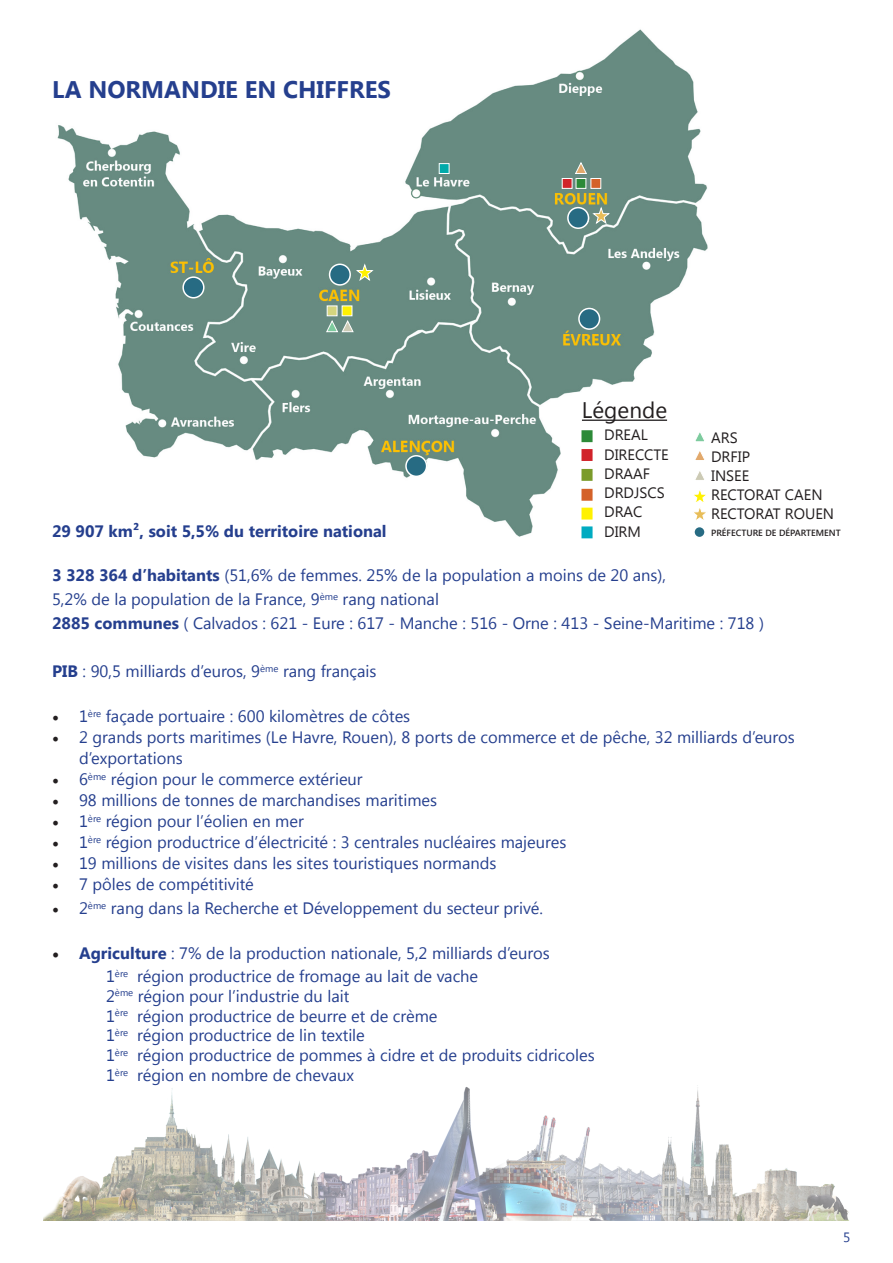
<style>
.page{position:relative;width:893px;height:1263px;background:#fff}
.page>*{position:absolute;margin:0;border:0;box-sizing:border-box;transform-origin:0 0}
.t1{font:700 24px "Segoe UI";color:#253f8e}
.t2{font:22.5px "Segoe UI";color:#231f20}
.t3{font:16.5px/19.8px "Segoe UI";color:#253f8e}
.t4{font:700 16.5px "Segoe UI";color:#253f8e}
.t5{font:15px/19.2px "Segoe UI";color:#231f20}
.t6{font:13.5px "Segoe UI";color:#253f8e}
.t7{font:600 9px "Segoe UI";color:#231f20}
.s1{font-weight:700}
.s2{font-family:"Minion Pro";font-size:18px;color:#231f20}
.s3{font-family:"Minion Pro";font-weight:700;font-size:18px;color:#231f20}
</style>
<div class="page">
<img style="left:57px;top:29px;width:651px;height:510px">
<div style="left:581px;top:430px;width:12px;height:12px;border:6px solid #2c8a38"></div>
<div style="left:576px;top:178px;width:10px;height:11px;background:#2c8a38;border:1px solid #fff"></div>
<div style="left:581px;top:449px;width:12px;height:12px;border:6px solid #d1232a"></div>
<div style="left:562px;top:178px;width:10px;height:11px;background:#d1232a;border:1px solid #fff"></div>
<div style="left:581px;top:469px;width:12px;height:12px;border:6px solid #7b9b2b"></div>
<div style="left:581px;top:489px;width:12px;height:12px;border:6px solid #d46229"></div>
<div style="left:590px;top:178px;width:11px;height:11px;background:#d46229;border:1px solid #fff"></div>
<div style="left:581px;top:508px;width:12px;height:11px;border:6px solid #fff101"></div>
<div style="left:342px;top:306px;width:10px;height:10px;background:#fff101"></div>
<div style="left:327px;top:306px;width:10px;height:10px;background:#d4d57f;border:1px solid #fff"></div>
<hr style="left:582px;top:420px;width:85px;height:1px;background:#231f20">
<div style="left:581px;top:526px;width:12px;height:12px;border:6px solid #00abc1"></div>
<div style="left:439px;top:163px;width:10px;height:11px;background:#0aa;border:1px solid #fff"></div>
<img style="left:43px;top:1085px;width:806px;height:135px">
<svg style="left:693px;top:430px;width:13px;height:12px"></svg>
<svg style="left:693px;top:449px;width:13px;height:12px"></svg>
<svg style="left:693px;top:469px;width:13px;height:12px"></svg>
<div style="left:694px;top:526px;width:11px;height:12px;background:#276b83;border-radius:50%"></div>
<div style="left:693px;top:526px;width:13px;height:12px;border:2px solid #fff;border-radius:50%"></div>
<svg style="left:355px;top:264px;width:19px;height:18px"></svg>
<svg style="left:690px;top:488px;width:18px;height:35px"></svg>
<svg style="left:592px;top:207px;width:19px;height:18px"></svg>
<svg style="left:574px;top:162px;width:13px;height:12px"></svg>
<svg style="left:326px;top:320px;width:28px;height:12px"></svg>
<div style="left:579px;top:308px;width:21px;height:21px;background:#276b83;border-radius:50%"></div>
<div style="left:578px;top:308px;width:22px;height:22px;border:2px solid #fff;border-radius:50%"></div>
<div style="left:406px;top:456px;width:21px;height:20px;background:#276b83;border-radius:50%"></div>
<div style="left:405px;top:455px;width:22px;height:22px;border:2px solid #fff;border-radius:50%"></div>
<div style="left:568px;top:208px;width:20px;height:20px;background:#276b83;border-radius:50%"></div>
<div style="left:567px;top:207px;width:22px;height:22px;border:2px solid #fff;border-radius:50%"></div>
<div style="left:330px;top:264px;width:20px;height:21px;background:#276b83;border-radius:50%"></div>
<div style="left:329px;top:264px;width:22px;height:22px;border:2px solid #fff;border-radius:50%"></div>
<div style="left:183px;top:277px;width:21px;height:21px;background:#276b83;border-radius:50%"></div>
<div style="left:182px;top:276px;width:23px;height:22px;border:2px solid #fff;border-radius:50%"></div>
<h1 class="t1" style="left:52px;top:73px;width:56px">La Norma</h1>
<h1 class="t1" style="left:181px;top:73px;width:182px">ndie en chiffres</h1>
<h2 class="t2" style="left:582px;top:395px;width:87px">Légende</h2>
<p class="t5" style="left:604px;top:425px;width:66px">DREAL<br>DIRECCTE<br>DRAAF<br>DRDJSCS<br>DRAC<br>DIRM</p>
<p class="t5" style="left:711px;top:427px;width:125px">ARS<br>DRFIP<br>INSEE<br>RECTORAT CAEN<br>RECTORAT ROUEN</p>
<p class="t7" style="left:711px;top:526px;width:131px">PRÉFECTURE DE DÉPARTEMENT</p>
<p class="t4" style="left:52px;top:520px;width:336px">29 907 km², soit 5,5% du territoire national</p>
<p class="t3" style="left:52px;top:562px;width:713px;line-height:24px"><span class="s1">3 328 364 d’habitants</span> (51,6% de femmes. 25% de la population a moins de 20 ans),<br>5,2% de la population de la France, 9<sup>ème</sup> rang national<br><span class="s1">2885 communes</span> ( Calvados : 621 - Eure : 617 - Manche : 516 - Orne : 413 - Seine-Maritime : 718 )</p>
<p class="t3" style="left:52px;top:661px;width:326px"><span class="s1">PIB</span> : 90,5 milliards d’euros, 9<sup>ème</sup> rang français</p>
<p class="t3" style="left:52px;top:706px;width:360px"><span class="s2">•</span> 1<sup>ère</sup> façade portuaire : 600 kilomètres de côtes</p>
<p class="t3" style="left:79px;top:726px;width:717px;line-height:21px;text-indent:-27px"><span class="s2">•</span> 2 grands ports maritimes (Le Havre, Rouen), 8 ports de commerce et de pêche, 32 milliards d’euros d’exportations</p>
<p class="t3" style="left:52px;top:769px;width:312px"><span class="s2">•</span> 6<sup>ème</sup> région pour le commerce extérieur</p>
<p class="t3" style="left:52px;top:790px;width:387px"><span class="s2">•</span> 98 millions de tonnes de marchandises maritimes</p>
<p class="t3" style="left:52px;top:811px;width:253px"><span class="s2">•</span> 1<sup>ère</sup> région pour l’éolien en mer</p>
<p class="t3" style="left:52px;top:832px;width:516px"><span class="s2">•</span> 1<sup>ère</sup> région productrice d’électricité : 3 centrales nucléaires majeures</p>
<p class="t3" style="left:52px;top:853px;width:446px"><span class="s2">•</span> 19 millions de visites dans les sites touristiques normands</p>
<p class="t3" style="left:52px;top:874px;width:203px"><span class="s2">•</span> 7 pôles de compétitivité</p>
<p class="t3" style="left:52px;top:898px;width:492px"><span class="s2">•</span> 2<sup>ème</sup> rang dans la Recherche et Développement du secteur privé.</p>
<p class="t3" style="left:106px;top:941px;width:445px;line-height:22.8px;text-indent:-54px"><span class="s3">•</span> <span class="s1">Agriculture</span> : 7% de la production nationale, 5,2 milliards d’euros<br>1<sup>ère</sup> région productrice de fromage au lait de vache</p>
<p class="t3" style="left:106px;top:985px;width:490px">2<sup>ème</sup> région pour l’industrie du lait<br>1<sup>ère</sup> région productrice de beurre et de crème<br>1<sup>ère</sup> région productrice de lin textile<br>1<sup>ère</sup> région productrice de pommes à cidre et de produits cidricoles 1<sup>ère</sup> région en nombre de chevaux</p>
<p class="t6" style="left:843px;top:1227px;width:9px">5</p>
</div>
